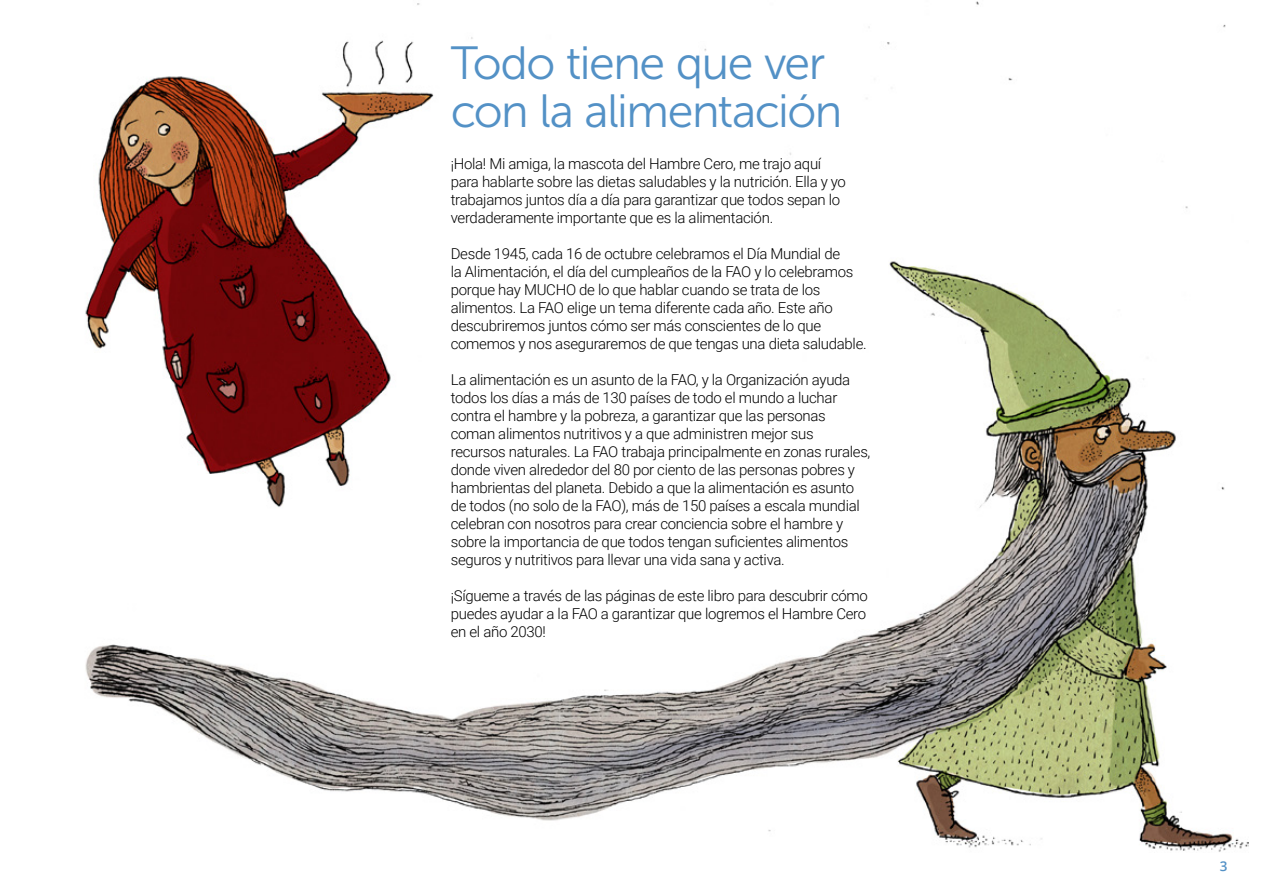
<style>
.page{position:relative;width:1263px;height:893px;background:#fff}
.page>*{position:absolute;margin:0;border:0;box-sizing:border-box;transform-origin:0 0}
.t1{font:46.5px/48px "Museo Sans 300";letter-spacing:-.03em;color:#5391c6}
.t2{font:300 15px/18px "Roboto";letter-spacing:-.02em;color:#000}
.t3{font:600 13.5px "Open Sans";color:#5391c6}
</style>
<div class="page">
<img style="left:85px;top:1px;width:1164px;height:851px">
<img style="left:85px;top:16px;width:377px;height:513px">
<h1 class="t1" style="left:451px;top:39px;width:393px">Todo tiene que ver con la alimentación</h1>
<p class="t2" style="left:451px;top:154px;width:397px">¡Hola! Mi amiga, la mascota del Hambre Cero, me trajo aquí para hablarte sobre las dietas saludables y la nutrición. Ella y yo trabajamos juntos día a día para garantizar que todos sepan lo verdaderamente importante que es la alimentación.</p>
<p class="t2" style="left:451px;top:244px;width:417px">Desde 1945, cada 16 de octubre celebramos el Día Mundial de<br>la Alimentación, el día del cumpleaños de la FAO y lo celebramos porque hay MUCHO de lo que hablar cuando se trata de los alimentos. La FAO elige un tema diferente cada año. Este año descubriremos juntos cómo ser más conscientes de lo que comemos y nos aseguraremos de que tengas una dieta saludable.</p>
<p class="t2" style="left:451px;top:370px;width:421px">La alimentación es un asunto de la FAO, y la Organización ayuda todos los días a más de 130 países de todo el mundo a luchar contra el hambre y la pobreza, a garantizar que las personas coman alimentos nutritivos y a que administren mejor sus recursos naturales. La FAO trabaja principalmente en zonas rurales, donde viven alrededor del 80 por ciento de las personas pobres y hambrientas del planeta. Debido a que la alimentación es asunto de todos (no solo de la FAO), más de 150 países a escala mundial celebran con nosotros para crear conciencia sobre el hambre y sobre la importancia de que todos tengan suficientes alimentos seguros y nutritivos para llevar una vida sana y activa.</p>
<p class="t2" style="left:451px;top:586px;width:419px;text-align:justify">¡Sígueme a través de las páginas de este libro para descubrir cómo puedes ayudar a la FAO a garantizar que logremos el Hambre Cero en el año 2030!</p>
<p class="t3" style="left:1220px;top:856px;width:9px">3</p>
</div>
